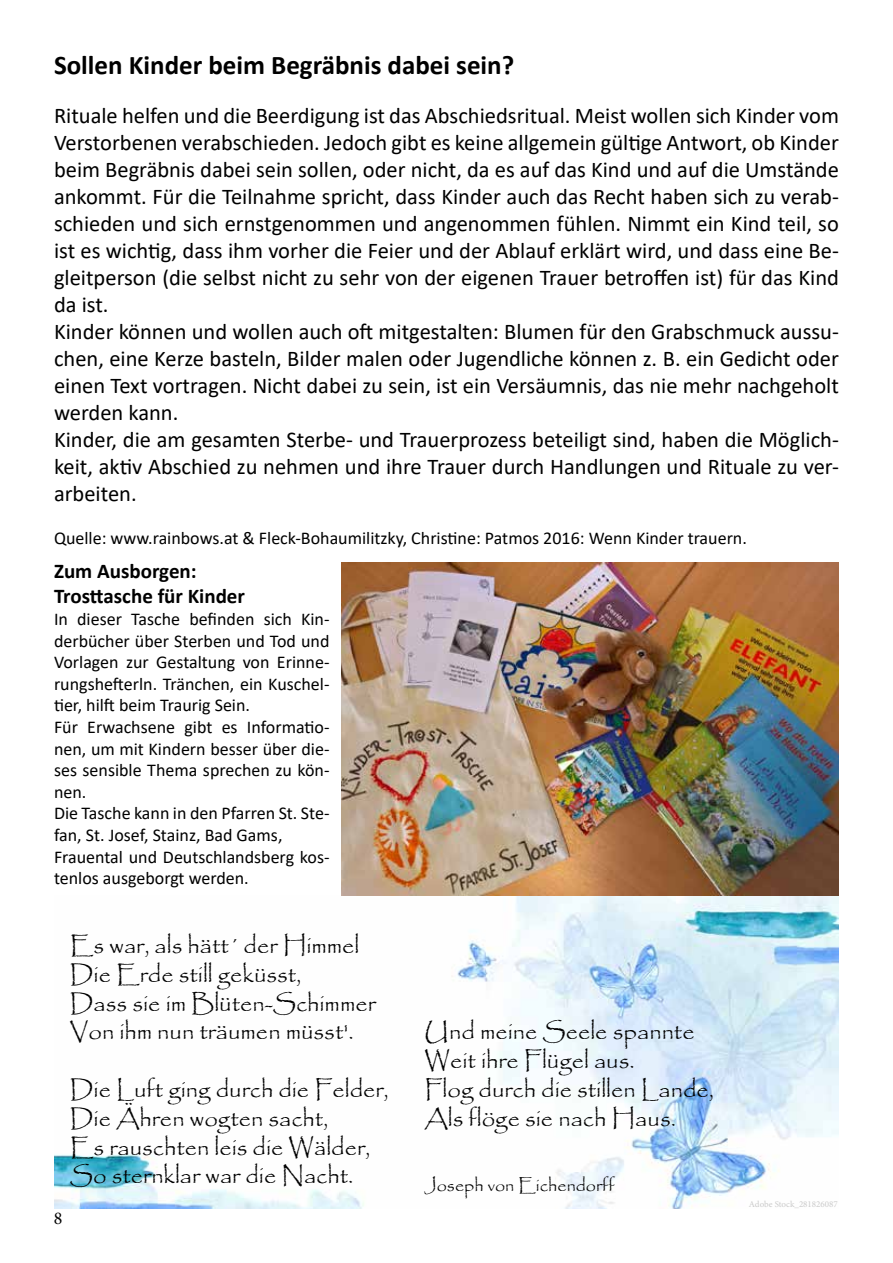
<style>
.page{position:relative;width:893px;height:1263px;background:#fff}
.page>*{position:absolute;margin:0;border:0;box-sizing:border-box;transform-origin:0 0}
.t1{font:700 27px "Calibri";color:#000}
.t2{font:24px/28.8px "Papyrus";color:#000}
.t3{font:22.5px/27px "Calibri";color:#000}
.t4{font:700 21px/25.2px "Calibri";color:#000}
.t5{font:18px/21.6px "Calibri";color:#000}
.t6{font:18px "Papyrus";color:#000}
.t7{font:18px "Minion Pro";color:#000}
.t8{font:9px "Minion Pro";color:#cacaca}
</style>
<div class="page">
<img style="left:54px;top:895px;width:785px;height:314px">
<img style="left:341px;top:562px;width:498px;height:333px">
<p class="t1" style="left:54px;top:46px;width:462px">Sollen Kinder beim Begräbnis dabei sein?</p>
<p class="t3" style="left:54px;top:101px;width:786px">Rituale helfen und die Beerdigung ist das Abschiedsritual. Meist wollen sich Kinder vom Verstorbenen verabschieden. Jedoch gibt es keine allgemein gültige Antwort, ob Kinder beim Begräbnis dabei sein sollen, oder nicht, da es auf das Kind und auf die Umstände ankommt. Für die Teilnahme spricht, dass Kinder auch das Recht haben sich zu verab&shy;schieden und sich ernstgenommen und angenommen fühlen. Nimmt ein Kind teil, so ist es wichtig, dass ihm vorher die Feier und der Ablauf erklärt wird, und dass eine Be&shy;gleitperson (die selbst nicht zu sehr von der eigenen Trauer betroffen ist) für das Kind da ist.<br>Kinder können und wollen auch oft mitgestalten: Blumen für den Grabschmuck aussu&shy;chen, eine Kerze basteln, Bilder malen oder Jugendliche können z. B. ein Gedicht oder einen Text vortragen. Nicht dabei zu sein, ist ein Versäumnis, das nie mehr nachgeholt werden kann.<br>Kinder, die am gesamten Sterbe- und Trauerprozess beteiligt sind, haben die Möglich&shy;keit, aktiv Abschied zu nehmen und ihre Trauer durch Handlungen und Rituale zu ver&shy;arbeiten.</p>
<p class="t5" style="left:54px;top:527px;width:694px">Quelle: www.rainbows.at &amp; Fleck-Bohaumilitzky, Christine: Patmos 2016: Wenn Kinder trauern.</p>
<p class="t4" style="left:54px;top:558px;width:192px">Zum Ausborgen:<br>Trosttasche für Kinder</p>
<p class="t5" style="left:54px;top:608px;width:277px">In dieser Tasche befinden sich Kin&shy;derbücher über Sterben und Tod und<br>Vorlagen zur Gestaltung von Erinne&shy;rungshefterln. Tränchen, ein Kuschel&shy;tier, hilft beim Traurig Sein.<br>Für Erwachsene gibt es Informatio&shy;nen, um mit Kindern besser über die&shy;ses sensible Thema sprechen zu kön&shy;nen.<br>Die Tasche kann in den Pfarren St. Ste&shy;fan, St. Josef, Stainz, Bad Gams,<br>Frauental und Deutschlandsberg kos&shy;tenlos ausgeborgt werden.</p>
<p class="t2" style="left:70px;top:930px;width:307px">Es war, als hätt´ der Himmel<br>Die Erde still geküsst,<br>Dass sie im Blüten-Schimmer<br>Von ihm nun träumen müsst'.</p>
<p class="t2" style="left:70px;top:1074px;width:320px">Die Luft ging durch die Felder,<br>Die Ähren wogten sacht,<br>Es rauschten leis die Wälder,<br>So sternklar war die Nacht.</p>
<p class="t7" style="left:54px;top:1206px;width:10px">8</p>
<p class="t2" style="left:425px;top:1017px;width:291px">Und meine Seele spannte<br>Weit ihre Flügel aus.<br>Flog durch die stillen Lande,<br>Als flöge sie nach Haus.</p>
<p class="t6" style="left:425px;top:1174px;width:192px">Joseph von Eichendorff</p>
<p class="t8" style="left:749px;top:1198px;width:90px">Adobe Stock_281826087</p>
</div>
